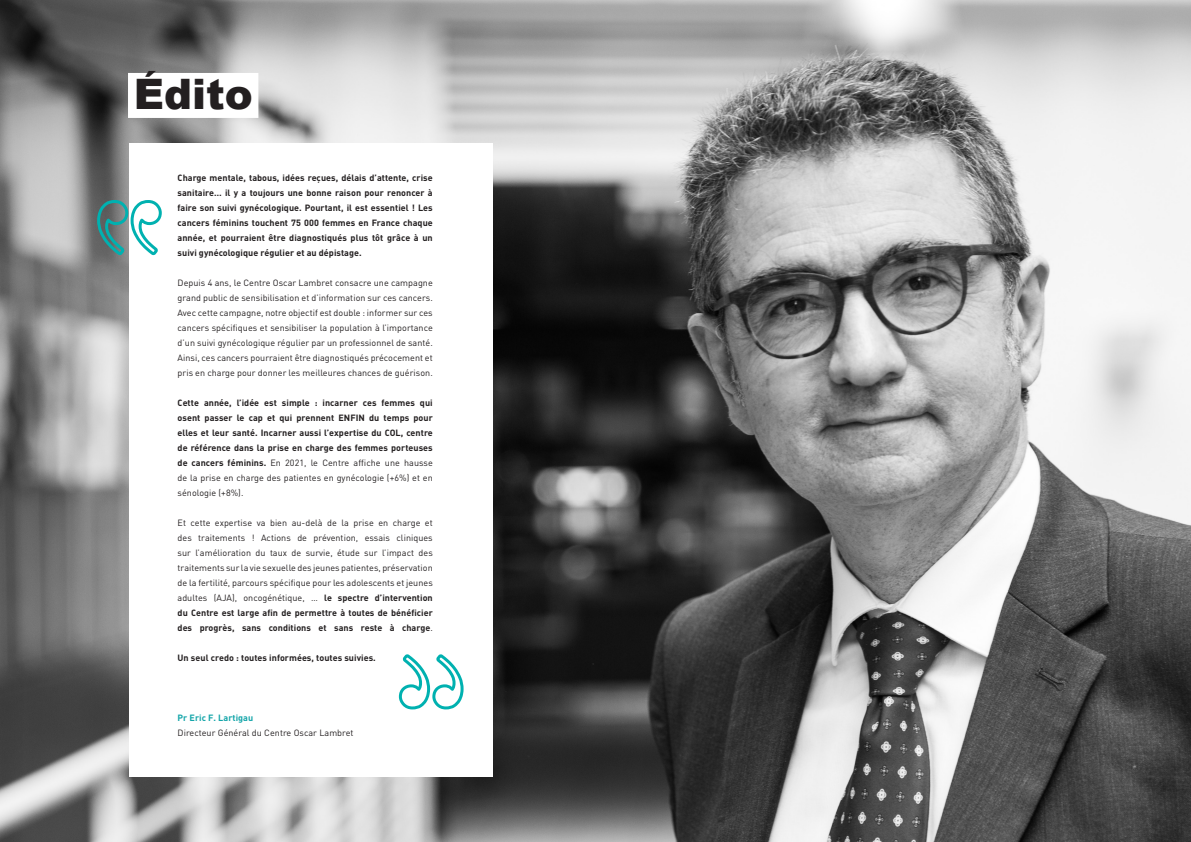
<style>
.page{position:relative;width:1191px;height:842px;background:#fff}
.page>*{position:absolute;margin:0;border:0;box-sizing:border-box;transform-origin:0 0}
.t1{font:900 42px "Arial";color:#231f20}
.t2{font:9px/15px "DIN";letter-spacing:.005em;color:#231f20;text-align:justify}
.t3{font:700 9px/15px "DIN";letter-spacing:.005em;color:#231f20;text-align:justify}
.t4{font:700 9px "DIN";letter-spacing:.005em;color:#13a5a9}
.s1{font-weight:400}
.s2{font-weight:700}
</style>
<div class="page">
<img style="left:0;top:0;width:1191px;height:842px">
<div style="left:129px;top:143px;width:364px;height:634px;background:#fff"></div>
<div style="left:128px;top:73px;width:130px;height:45px;background:#fff"></div>
<svg style="left:95px;top:198px;width:67px;height:60px"></svg>
<svg style="left:398px;top:654px;width:66px;height:56px"></svg>
<h1 class="t1" style="left:134px;top:64px;width:120px">Édito</h1>
<p class="t3" style="left:178px;top:170px;width:257px">Charge mentale, tabous, idées reçues, délais d’attente, crise sanitaire… il y a toujours une bonne raison pour renoncer à faire son suivi gynécologique. Pourtant, il est essentiel ! Les cancers féminins touchent 75 000 femmes en France chaque année, et pourraient être diagnostiqués plus tôt grâce à un suivi gynécologique régulier et au dépistage.</p>
<p class="t2" style="left:178px;top:275px;width:257px">Depuis 4 ans, le Centre Oscar Lambret consacre une campagne grand public de sensibilisation et d’information sur ces cancers.<br>Avec cette campagne, notre objectif est double : informer sur ces cancers spécifiques et sensibiliser la population à l’importance d’un suivi gynécologique régulier par un professionnel de santé.<br>Ainsi, ces cancers pourraient être diagnostiqués précocement et pris en charge pour donner les meilleures chances de guérison.</p>
<p class="t3" style="left:178px;top:395px;width:257px">Cette année, l’idée est simple : incarner ces femmes qui osent passer le cap et qui prennent ENFIN du temps pour elles et leur santé. Incarner aussi l’expertise du COL, centre de référence dans la prise en charge des femmes porteuses de cancers féminins. <span class="s1">En 2021, le Centre affiche une hausse de la prise en charge des patientes en gynécologie (+6%) et en sénologie (+8%).</span></p>
<p class="t2" style="left:178px;top:515px;width:257px">Et cette expertise va bien au-delà de la prise en charge et des traitements ! Actions de prévention, essais cliniques sur l’amélioration du taux de survie, étude sur l’impact des traitements sur la vie sexuelle des jeunes patientes, préservation de la fertilité, parcours spécifique pour les adolescents et jeunes adultes (AJA), oncogénétique, … <span class="s2">le spectre d’intervention du Centre est large afin de permettre à toutes de bénéficier des progrès, sans conditions et sans reste à charge</span>.</p>
<p class="t3" style="left:178px;top:650px;width:200px">Un seul credo : toutes informées, toutes suivies.</p>
<p class="t4" style="left:178px;top:712px;width:77px">Pr Eric F. Lartigau</p>
<p class="t2" style="left:178px;top:725px;width:177px">Directeur Général du Centre Oscar Lambret</p>
</div>
